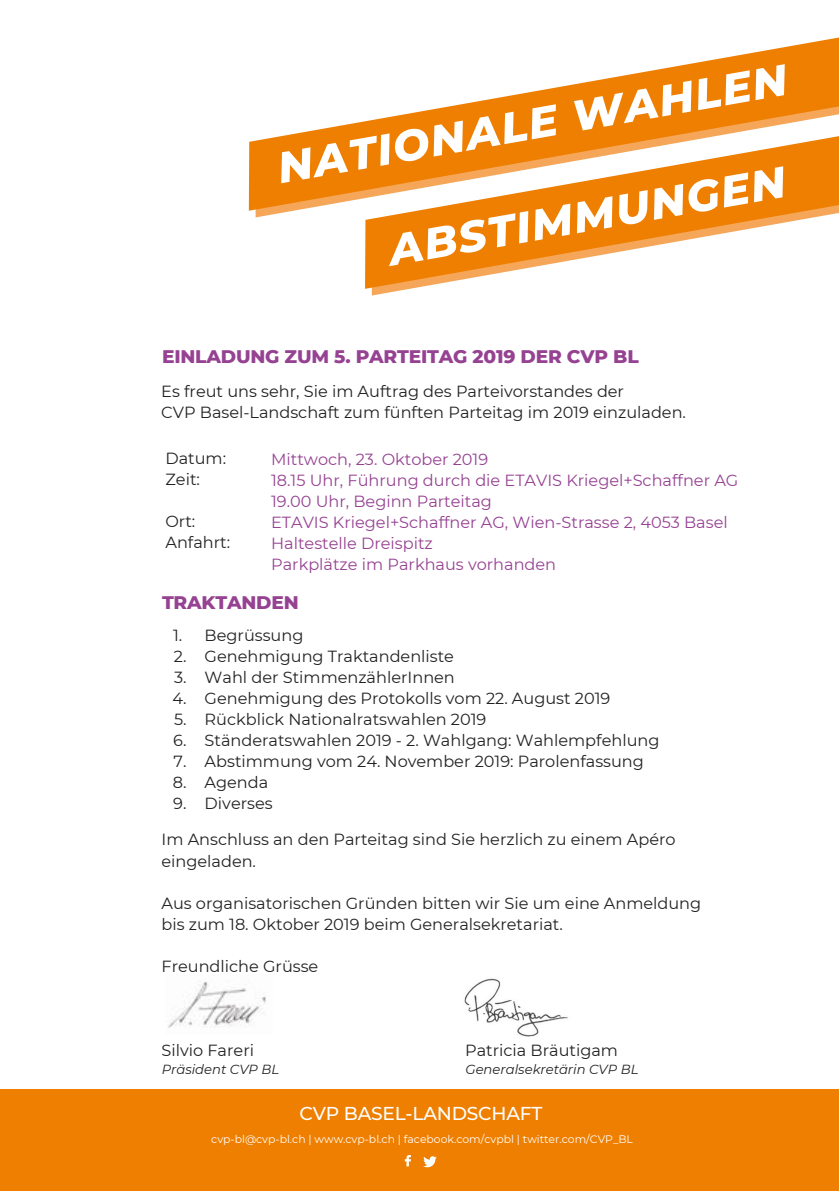
<style>
.page{position:relative;width:839px;height:1191px;background:#fff}
.page>*{position:absolute;margin:0;border:0;box-sizing:border-box;transform-origin:0 0}
.t1{font:italic 800 43.4px "Montserrat";color:#fff}
.t2{font:800 18.6px "Montserrat";letter-spacing:-.01em;color:#964292}
.t3{font:500 18.6px "Montserrat";letter-spacing:-.01em;color:#fff}
.t4{font:16.2px/21px "Montserrat";color:#222}
.t5{font:16.2px/21px "Montserrat";color:#964292}
.t6{font:italic 13.2px "Montserrat";color:#222}
.t7{font:10.8px "Montserrat";color:#fff}
</style>
<div class="page">
<div style="left:0;top:1089px;width:838px;height:102px;background:#ee7f00"></div>
<svg style="left:249px;top:37px;width:589px;height:174px"></svg>
<svg style="left:365px;top:64px;width:473px;height:225px;fill:#ee7f00"></svg>
<svg style="left:423px;top:1157px;width:13px;height:10px"></svg>
<svg style="left:405px;top:1155px;width:6px;height:11px"></svg>
<img style="left:464px;top:978px;width:104px;height:59px">
<img style="left:167px;top:981px;width:99px;height:47px">
<h1 class="t1" style="left:273px;top:142px;width:518px;rotate:-10deg">NATIONALE WAHLEN</h1>
<h1 class="t1" style="left:384px;top:225px;width:403px;rotate:-10deg">ABSTIMMUNGEN</h1>
<p class="t2" style="left:162px;top:345px;width:478px">EINLADUNG ZUM 5. PARTEITAG 2019 DER CVP BL</p>
<p class="t4" style="left:161px;top:381px;width:526px">Es freut uns sehr, Sie im Auftrag des Parteivorstandes der<br>CVP Basel-Landschaft zum fünften Parteitag im 2019 einzuladen.</p>
<p class="t5" style="left:271px;top:449px;width:468px">Mittwoch, 23. Oktober 2019<br>18.15 Uhr, Führung durch die ETAVIS Kriegel+Schaffner AG 19.00 Uhr, Beginn Parteitag<br>ETAVIS Kriegel+Schaffner AG, Wien-Strasse 2, 4053 Basel Haltestelle Dreispitz<br>Parkplätze im Parkhaus vorhanden</p>
<p class="t2" style="left:162px;top:591px;width:138px">TRAKTANDEN</p>
<p class="t4" style="left:172px;top:625px;width:16px">1.<br>2.<br>3.<br>4.<br>5.<br>6.<br>7.<br>8.<br>9.</p>
<p class="t4" style="left:205px;top:625px;width:456px">Begrüssung<br>Genehmigung Traktandenliste<br>Wahl der StimmenzählerInnen<br>Genehmigung des Protokolls vom 22. August 2019<br>Rückblick Nationalratswahlen 2019<br>Ständeratswahlen 2019 - 2. Wahlgang: Wahlempfehlung<br>Abstimmung vom 24. November 2019: Parolenfassung<br>Agenda<br>Diverses</p>
<p class="t4" style="left:161px;top:829px;width:515px">Im Anschluss an den Parteitag sind Sie herzlich zu einem Apéro eingeladen.</p>
<p class="t4" style="left:161px;top:892px;width:541px">Aus organisatorischen Gründen bitten wir Sie um eine Anmeldung bis zum 18. Oktober 2019 beim Generalsekretariat.</p>
<p class="t4" style="left:161px;top:955px;width:158px">Freundliche Grüsse</p>
<p class="t4" style="left:165px;top:448px;width:62px">Datum:<br>Zeit:</p>
<p class="t4" style="left:165px;top:511px;width:66px">Ort:<br>Anfahrt:</p>
<p class="t4" style="left:161px;top:1039px;width:94px">Silvio Fareri</p>
<p class="t4" style="left:465px;top:1039px;width:154px">Patricia Bräutigam</p>
<p class="t6" style="left:162px;top:1061px;width:119px">Präsident CVP BL</p>
<p class="t6" style="left:465px;top:1061px;width:174px">Generalsekretärin CVP BL</p>
<p class="t3" style="left:299px;top:1102px;width:244px">CVP BASEL-LANDSCHAFT</p>
<p class="t7" style="left:211px;top:1132px;width:423px">cvp-bl@cvp-bl.ch | www.cvp-bl.ch | facebook.com/cvpbl | twitter.com/CVP_BL</p>
</div>
